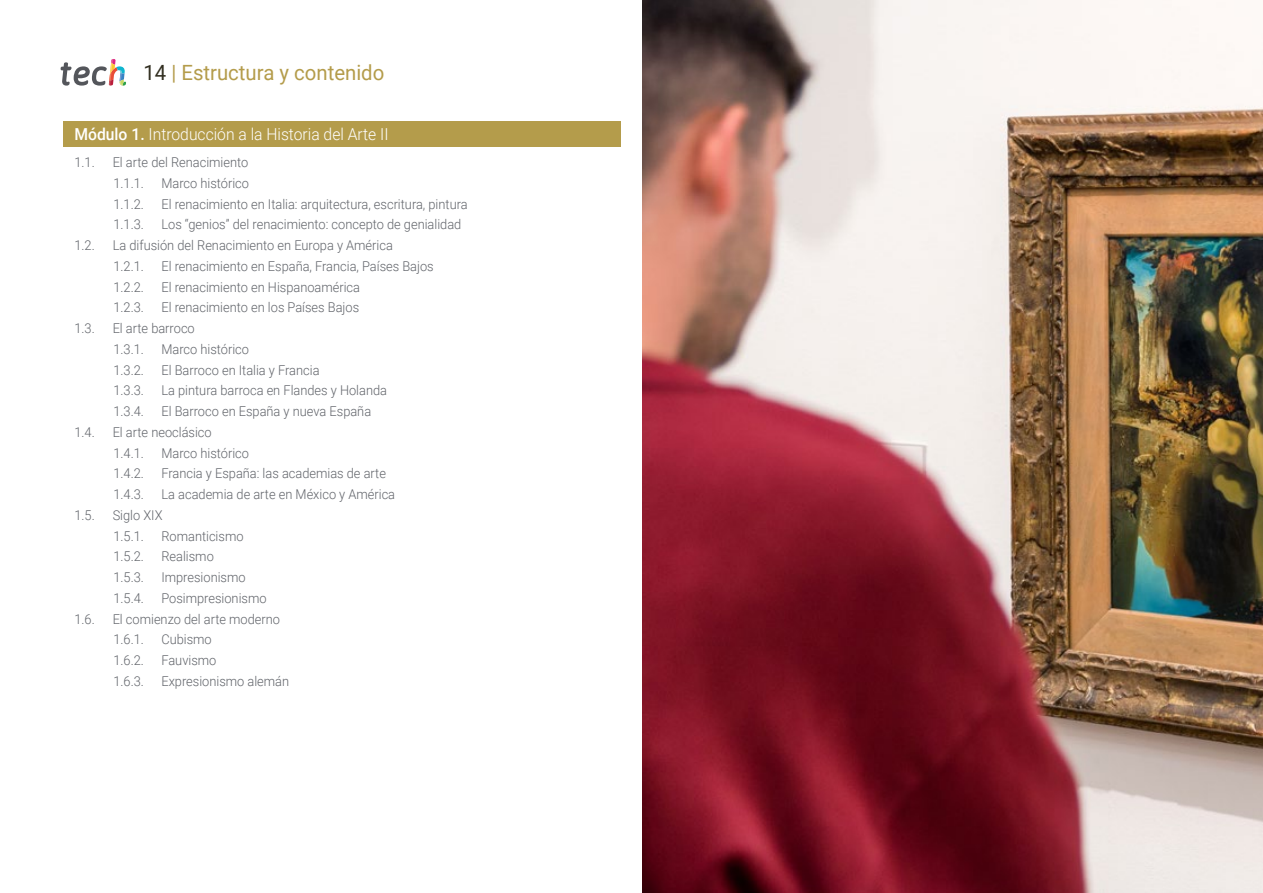
<style>
.page{position:relative;width:1263px;height:893px;background:#fff}
.page>*{position:absolute;margin:0;border:0;box-sizing:border-box;transform-origin:0 0}
.t1{font:21px "Roboto";color:#b49c4b}
.t2{font:300 16.5px "Roboto";color:#fff;scale:.95 1}
.t3{font:300 13.5px/20.7px "Roboto";color:#61646a;scale:.95 1}
.s1{color:#312e20}
.s2{font-weight:500}
</style>
<div class="page">
<img style="left:642px;top:0;width:621px;height:893px">
<svg style="left:61px;top:59px;width:65px;height:27px"></svg>
<div style="left:63px;top:121px;width:558px;height:25px;background:#b49c4b"></div>
<h1 class="t1" style="left:144px;top:57px;width:242px"><span class="s1">14</span> | Estructura y contenido</h1>
<p class="t2" style="left:74px;top:123px;width:332px"><span class="s2">Módulo 1.</span> Introducción a la Historia del Arte II</p>
<p class="t3" style="left:74px;top:151px;width:23px">1.1.</p>
<p class="t3" style="left:113px;top:151px;width:144px">El arte del Renacimiento<br>1.1.1.</p>
<p class="t3" style="left:161px;top:172px;width:94px">Marco histórico</p>
<p class="t3" style="left:113px;top:193px;width:34px">1.1.2.</p>
<p class="t3" style="left:161px;top:193px;width:324px">El renacimiento en Italia: arquitectura, escritura, pintura</p>
<p class="t3" style="left:113px;top:214px;width:34px">1.1.3.</p>
<p class="t3" style="left:161px;top:214px;width:317px">Los “genios” del renacimiento: concepto de genialidad</p>
<p class="t3" style="left:74px;top:234px;width:23px">1.2.</p>
<p class="t3" style="left:113px;top:234px;width:296px">La difusión del Renacimiento en Europa y América<br>1.2.1.</p>
<p class="t3" style="left:161px;top:255px;width:288px">El renacimiento en España, Francia, Países Bajos</p>
<p class="t3" style="left:113px;top:276px;width:34px">1.2.2.</p>
<p class="t3" style="left:161px;top:276px;width:211px">El renacimiento en Hispanoamérica</p>
<p class="t3" style="left:113px;top:297px;width:34px">1.2.3.</p>
<p class="t3" style="left:161px;top:297px;width:210px">El renacimiento en los Países Bajos</p>
<p class="t3" style="left:74px;top:317px;width:23px">1.3.</p>
<p class="t3" style="left:113px;top:317px;width:88px">El arte barroco<br>1.3.1.</p>
<p class="t3" style="left:161px;top:338px;width:94px">Marco histórico</p>
<p class="t3" style="left:113px;top:359px;width:34px">1.3.2.</p>
<p class="t3" style="left:161px;top:359px;width:168px">El Barroco en Italia y Francia</p>
<p class="t3" style="left:113px;top:380px;width:34px">1.3.3.</p>
<p class="t3" style="left:161px;top:380px;width:239px">La pintura barroca en Flandes y Holanda</p>
<p class="t3" style="left:113px;top:400px;width:34px">1.3.4.</p>
<p class="t3" style="left:161px;top:400px;width:222px">El Barroco en España y nueva España</p>
<p class="t3" style="left:74px;top:421px;width:23px">1.4.</p>
<p class="t3" style="left:113px;top:421px;width:106px">El arte neoclásico<br>1.4.1.</p>
<p class="t3" style="left:161px;top:442px;width:94px">Marco histórico</p>
<p class="t3" style="left:113px;top:463px;width:34px">1.4.2.</p>
<p class="t3" style="left:161px;top:463px;width:238px">Francia y España: las academias de arte</p>
<p class="t3" style="left:113px;top:483px;width:34px">1.4.3.</p>
<p class="t3" style="left:161px;top:483px;width:248px">La academia de arte en México y América</p>
<p class="t3" style="left:74px;top:504px;width:23px">1.5.</p>
<p class="t3" style="left:113px;top:504px;width:54px">Siglo XIX<br>1.5.1.</p>
<p class="t3" style="left:161px;top:525px;width:88px">Romanticismo</p>
<p class="t3" style="left:113px;top:546px;width:34px">1.5.2.</p>
<p class="t3" style="left:161px;top:546px;width:57px">Realismo</p>
<p class="t3" style="left:113px;top:566px;width:34px">1.5.3.</p>
<p class="t3" style="left:161px;top:566px;width:90px">Impresionismo</p>
<p class="t3" style="left:113px;top:587px;width:34px">1.5.4.</p>
<p class="t3" style="left:161px;top:587px;width:112px">Posimpresionismo</p>
<p class="t3" style="left:74px;top:608px;width:23px">1.6.</p>
<p class="t3" style="left:113px;top:608px;width:178px">El comienzo del arte moderno<br>1.6.1.</p>
<p class="t3" style="left:161px;top:629px;width:55px">Cubismo</p>
<p class="t3" style="left:113px;top:649px;width:34px">1.6.2.</p>
<p class="t3" style="left:161px;top:649px;width:59px">Fauvismo</p>
<p class="t3" style="left:113px;top:670px;width:34px">1.6.3.</p>
<p class="t3" style="left:161px;top:670px;width:136px">Expresionismo alemán</p>
</div>
